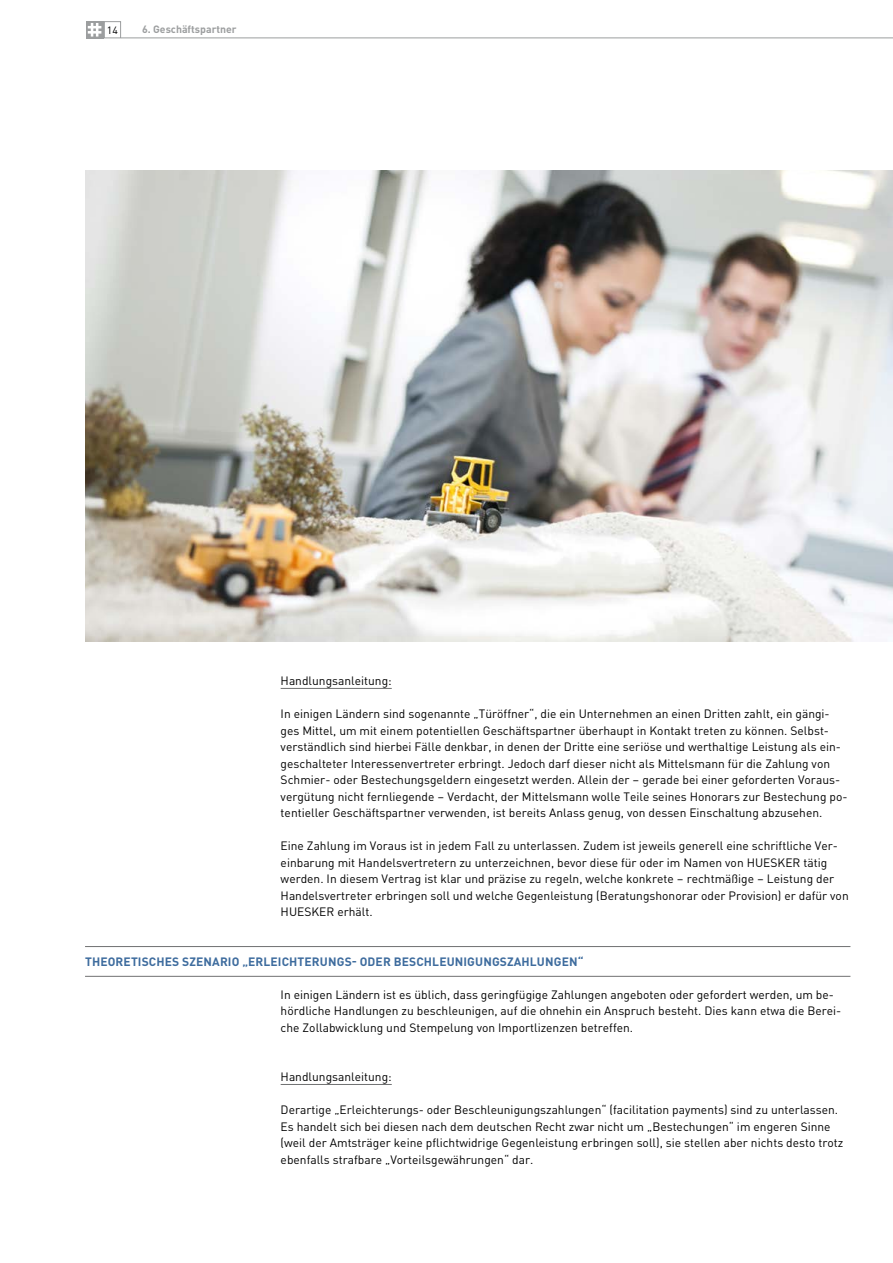
<style>
.page{position:relative;width:893px;height:1263px;background:#fff}
.page>*{position:absolute;margin:0;border:0;box-sizing:border-box;transform-origin:0 0}
.t1{font:12px/16.5px "DIN Pro";color:#000}
.t2{font:700 12px "DIN Pro";letter-spacing:.01em;color:#3e6c9e}
.t3{font:700 10.5px "DIN Pro";color:#9c9e9f}
.t4{font:10.5px "DIN Pro";color:#000}
</style>
<div class="page">
<img style="left:85px;top:170px;width:808px;height:471px">
<svg style="left:86px;top:21px;width:17px;height:17px"></svg>
<svg style="left:88px;top:23px;width:13px;height:14px"></svg>
<div style="left:104px;top:21px;width:17px;height:17px;border:1px solid #9c9e9f"></div>
<hr style="left:121px;top:38px;width:772px;height:1px;background:#9c9e9f">
<hr style="left:281px;top:688px;width:111px;height:1px;background:#707172">
<hr style="left:281px;top:1084px;width:111px;height:1px;background:#707172">
<hr style="left:85px;top:946px;width:765px;height:1px;background:#707172">
<hr style="left:85px;top:976px;width:765px;height:1px;background:#707172">
<p class="t4" style="left:107px;top:22px;width:12px">14</p>
<p class="t3" style="left:142px;top:21px;width:96px">6. Geschäftspartner</p>
<p class="t1" style="left:281px;top:672px;width:113px">Handlungsanleitung:</p>
<p class="t1" style="left:281px;top:705px;width:568px">In einigen Ländern sind sogenannte „Türöffner“, die ein Unternehmen an einen Dritten zahlt, ein gängi&shy;ges Mittel, um mit einem potentiellen Geschäftspartner überhaupt in Kontakt treten zu können. Selbst&shy;verständlich sind hierbei Fälle denkbar, in denen der Dritte eine seriöse und werthaltige Leistung als ein&shy;geschalteter Interessenvertreter erbringt. Jedoch darf dieser nicht als Mittelsmann für die Zahlung von Schmier- oder Bestechungsgeldern eingesetzt werden. Allein der – gerade bei einer geforderten Voraus&shy;vergütung nicht fernliegende – Verdacht, der Mittelsmann wolle Teile seines Honorars zur Bestechung po&shy;tentieller Geschäftspartner verwenden, ist bereits Anlass genug, von dessen Einschaltung abzusehen.</p>
<p class="t1" style="left:281px;top:837px;width:570px">Eine Zahlung im Voraus ist in jedem Fall zu unterlassen. Zudem ist jeweils generell eine schriftliche Ver&shy;einbarung mit Handelsvertretern zu unterzeichnen, bevor diese für oder im Namen von HUESKER tätig werden. In diesem Vertrag ist klar und präzise zu regeln, welche konkrete – rechtmäßige – Leistung der Handelsvertreter erbringen soll und welche Gegenleistung (Beratungshonorar oder Provision) er dafür von HUESKER erhält.</p>
<p class="t2" style="left:85px;top:952px;width:500px">THEORETISCHES SZENARIO „ERLEICHTERUNGS- ODER BESCHLEUNIGUNGSZAHLUNGEN“</p>
<p class="t1" style="left:281px;top:985px;width:562px">In einigen Ländern ist es üblich, dass geringfügige Zahlungen angeboten oder gefordert werden, um be&shy;hördliche Handlungen zu beschleunigen, auf die ohnehin ein Anspruch besteht. Dies kann etwa die Berei&shy;che Zollabwicklung und Stempelung von Importlizenzen betreffen.</p>
<p class="t1" style="left:281px;top:1068px;width:113px">Handlungsanleitung:</p>
<p class="t1" style="left:281px;top:1101px;width:564px">Derartige „Erleichterungs- oder Beschleunigungszahlungen“ (facilitation payments) sind zu unterlassen.<br>Es handelt sich bei diesen nach dem deutschen Recht zwar nicht um „Bestechungen“ im engeren Sinne (weil der Amtsträger keine pflichtwidrige Gegenleistung erbringen soll), sie stellen aber nichts desto trotz ebenfalls strafbare „Vorteilsgewährungen“ dar.</p>
</div>
